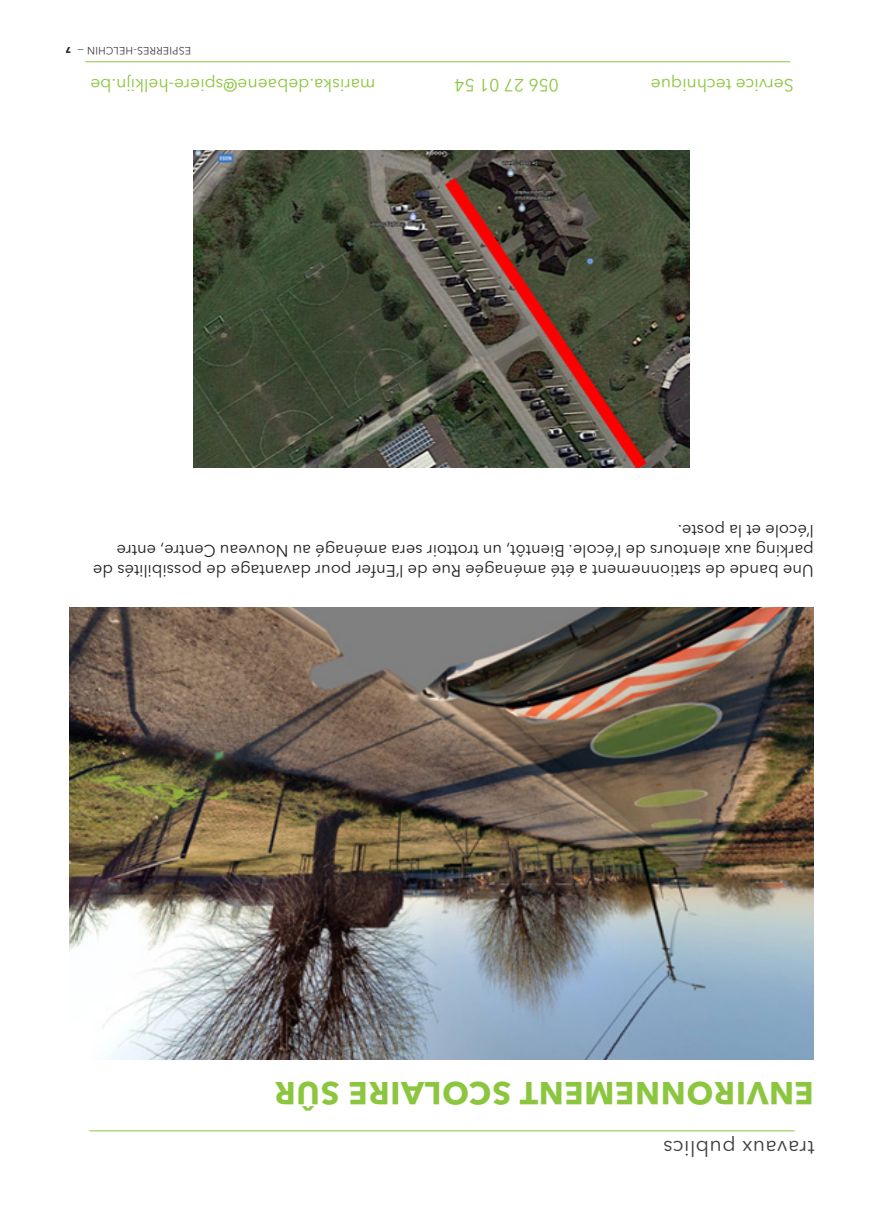
<style>
.page{position:relative;width:874px;height:1221px;background:#fff}
.page>*{position:absolute;margin:0;border:0;box-sizing:border-box;transform-origin:0 0}
.t1{font:700 31.5px "Avenir Next LT Pro";letter-spacing:.025em;color:#8bc63e}
.t2{font:21px "Avenir Next LT Pro";letter-spacing:.025em;color:#3e3e3f}
.t3{font:17.5px "Avenir Next LT Pro";color:#8bc63e}
.t4{font:16.62px/19.9px "Avenir Next LT Pro";color:#231f20}
.t5{font:10.5px "Avenir Next LT Pro";letter-spacing:.025em;color:#3e3e3f}
.t6{font:700 10.5px "Avenir Next LT Pro";color:#231f20}
</style>
<div class="page">
<hr style="left:85px;top:61px;width:705px;height:1px;background:#8bc63e">
<hr style="left:89px;top:1130px;width:705px;height:1px;background:#8bc63e">
<img style="left:69px;top:607px;width:744px;height:452px">
<img style="left:193px;top:151px;width:496px;height:316px">
<p class="t6" style="left:71px;top:57px;width:8px;rotate:-180deg">7</p>
<p class="t5" style="left:191px;top:57px;width:115px;rotate:-180deg">ESPIERRES-HELCHIN —</p>
<p class="t3" style="left:375px;top:95px;width:286px;rotate:-180deg">mariska.debaene@spiere-helkijn.be</p>
<p class="t3" style="left:793px;top:95px;width:144px;rotate:-180deg">Service technique</p>
<p class="t3" style="left:558px;top:95px;width:106px;rotate:-180deg">056 27 01 54</p>
<p class="t4" style="left:813px;top:581px;width:722px;rotate:-180deg">Une bande de stationnement a été aménagée Rue de l’Enfer pour davantage de possibilités de parking aux alentours de l’école. Bientôt, un trottoir sera aménagé au Nouveau Centre, entre l’école et la poste.</p>
<p class="t1" style="left:813px;top:1111px;width:540px;rotate:-180deg">ENVIRONNEMENT SCOLAIRE SÛR</p>
<p class="t2" style="left:814px;top:1160px;width:152px;rotate:-180deg">travaux publics</p>
</div>
